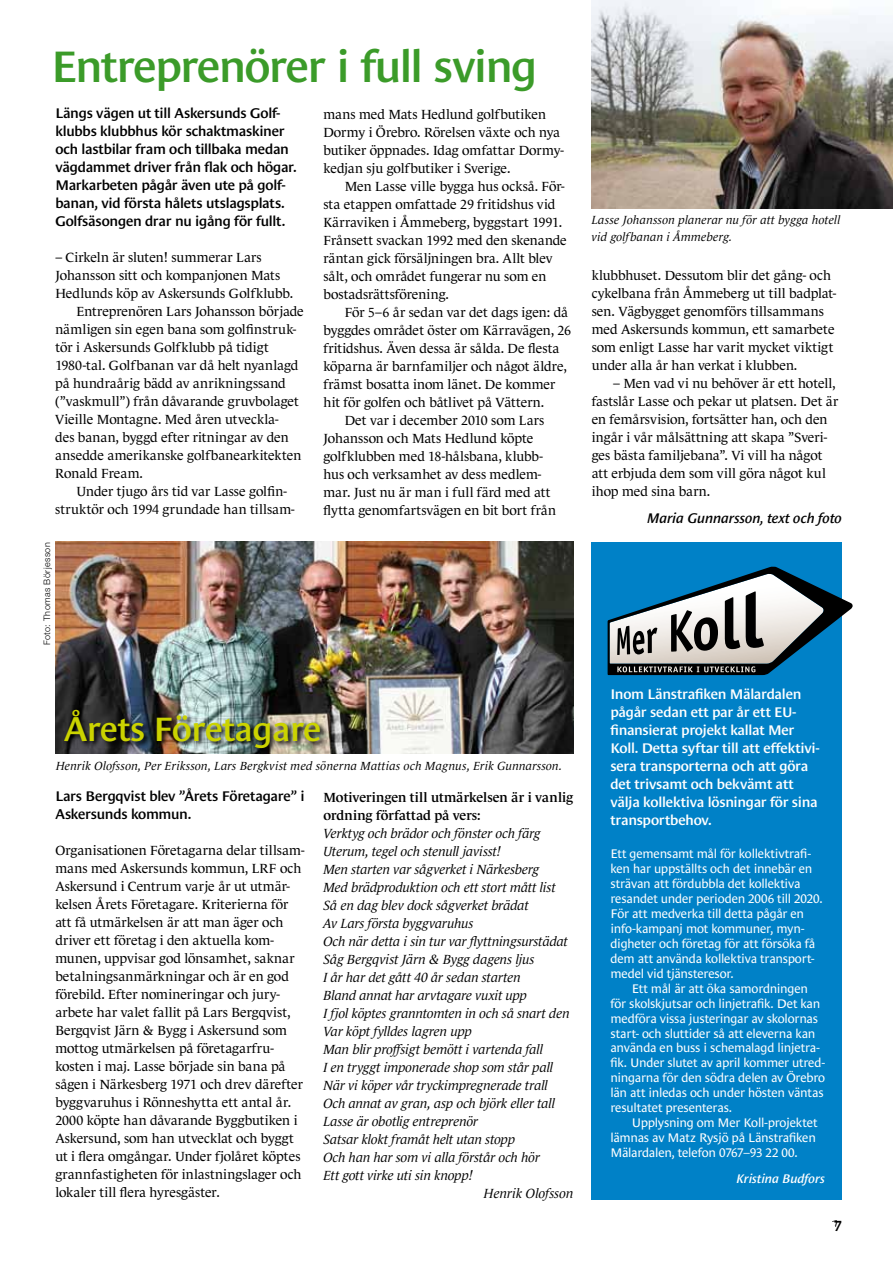
<style>
.page{position:relative;width:893px;height:1263px;background:#fff}
.page>*{position:absolute;margin:0;border:0;box-sizing:border-box;transform-origin:0 0}
.t1{font:600 45px "Le Monde Sans";letter-spacing:-.035em;color:#3b9b29}
.t2{font:600 34.5px "Le Monde Sans";letter-spacing:-.01em;color:#cbd300}
.t3{font:18px "Times New Roman";color:#000}
.t4{font:600 14.25px/18px "Le Monde Sans";letter-spacing:-.02em;color:#000}
.t5{font:600 14.25px/18px "Le Monde Sans";letter-spacing:-.015em;color:#fff}
.t6{font:italic 600 14.25px "Le Monde Sans";letter-spacing:-.015em;color:#000}
.t7{font:13.5px/18px "Le Monde Journal";color:#000}
.t8{font:italic 13.5px "Le Monde Journal";letter-spacing:-.015em;color:#000}
.t9{font:600 13.5px/18px "Le Monde Journal";color:#000}
.t10{font:12.75px/15px "Le Monde Sans";letter-spacing:-.015em;color:#fff}
.t11{font:italic 600 12.75px "Le Monde Sans";letter-spacing:-.01em;color:#fff}
.t12{font:italic 12px/16.5px "Le Monde Journal";letter-spacing:.01em;color:#000}
.t13{font:300 9px "Helvetica Neue LT";letter-spacing:.05em;color:#000}
.s1{font-family:"Le Monde Sans";font-weight:600;font-size:15px}
</style>
<div class="page">
<div style="left:592px;top:542px;width:250px;height:657px;background:#0081c7"></div>
<svg style="left:798px;top:1199px;width:44px;height:1px"></svg>
<svg style="left:608px;top:567px;width:245px;height:108px"></svg>
<img style="left:55px;top:542px;width:519px;height:212px">
<img style="left:592px;top:0;width:301px;height:208px">
<img style="left:63px;top:708px;width:264px;height:47px">
<h1 class="t1" style="left:51px;top:41px;width:487px">Entreprenörer i full sving</h1>
<p class="t7" style="left:323px;top:105px;width:242px">mans med Mats Hedlund golfbutiken Dormy i Örebro. Rörelsen växte och nya butiker öppnades. Idag omfattar Dormy&shy;kedjan sju golfbutiker i Sverige.</p>
<p class="t7" style="left:323px;top:177px;width:245px;text-indent:21px">Men Lasse ville bygga hus också. För&shy;sta etappen omfattade 29 fritidshus vid Kärraviken i Åmmeberg, byggstart 1991.<br>Frånsett svackan 1992 med den skenande räntan gick försäljningen bra. Allt blev sålt, och området fungerar nu som en bostadsrättsförening.</p>
<p class="t7" style="left:345px;top:303px;width:225px">För 5–6 år sedan var det dags igen: då</p>
<p class="t7" style="left:323px;top:321px;width:249px">byggdes området öster om Kärravägen, 26</p>
<p class="t7" style="left:323px;top:339px;width:237px">fritidshus. Även dessa är sålda. De flesta</p>
<p class="t7" style="left:323px;top:357px;width:245px">köparna är barnfamiljer och något äldre,</p>
<p class="t7" style="left:323px;top:375px;width:233px">främst bosatta inom länet. De kommer</p>
<p class="t7" style="left:323px;top:393px;width:222px">hit för golfen och båtlivet på Vättern.</p>
<p class="t7" style="left:345px;top:411px;width:201px">Det var i december 2010 som Lars</p>
<p class="t7" style="left:323px;top:429px;width:212px">Johansson och Mats Hedlund köpte</p>
<p class="t7" style="left:323px;top:447px;width:221px">golfklubben med 18-hålsbana, klubb-</p>
<p class="t7" style="left:323px;top:465px;width:219px">hus och verksamhet av dess medlem-</p>
<p class="t7" style="left:323px;top:483px;width:229px">mar. Just nu är man i full färd med att</p>
<p class="t7" style="left:323px;top:501px;width:234px">flytta genomfartsvägen en bit bort från</p>
<p class="t4" style="left:55px;top:105px;width:243px">Längs vägen ut till Askersunds Golf&shy;klubbs klubbhus kör schaktmaskiner och lastbilar fram och tillbaka medan vägdammet driver från flak och högar.<br>Markarbeten pågår även ute på golf&shy;banan, vid första hålets utslagsplats.<br>Golfsäsongen drar nu igång för fullt.</p>
<p class="t7" style="left:55px;top:249px;width:208px">– Cirkeln är sluten! summerar Lars</p>
<p class="t7" style="left:55px;top:267px;width:226px">Johansson sitt och kompanjonen Mats</p>
<p class="t7" style="left:55px;top:285px;width:239px">Hedlunds köp av Askersunds Golfklubb.</p>
<p class="t7" style="left:77px;top:303px;width:229px">Entreprenören Lars Johansson började</p>
<p class="t7" style="left:55px;top:321px;width:242px">nämligen sin egen bana som golfinstruk-</p>
<p class="t7" style="left:55px;top:339px;width:215px">tör i Askersunds Golfklubb på tidigt</p>
<p class="t7" style="left:55px;top:357px;width:244px">1980-tal. Golfbanan var då helt nyanlagd</p>
<p class="t7" style="left:55px;top:375px;width:232px">på hundraårig bädd av anrikningssand</p>
<p class="t7" style="left:55px;top:393px;width:245px">(”vaskmull”) från dåvarande gruvbolaget</p>
<p class="t7" style="left:55px;top:411px;width:225px">Vieille Montagne. Med åren utveckla-</p>
<p class="t7" style="left:55px;top:429px;width:235px">des banan, byggd efter ritningar av den</p>
<p class="t7" style="left:55px;top:447px;width:248px">ansedde amerikanske golfbanearkitekten</p>
<p class="t7" style="left:55px;top:465px;width:89px">Ronald Fream.</p>
<p class="t7" style="left:77px;top:483px;width:212px">Under tjugo års tid var Lasse golfin-</p>
<p class="t7" style="left:55px;top:501px;width:241px">struktör och 1994 grundade han tillsam-</p>
<p class="t13" style="left:41px;top:645px;width:104px;rotate:-90deg">Foto: Thomas Börjesson</p>
<h2 class="t2" style="left:64px;top:709px;width:259px">Årets Företagare</h2>
<p class="t12" style="left:56px;top:757px;width:508px">Henrik Olofsson, Per Eriksson, Lars Bergkvist med sönerna Mattias och Magnus, Erik Gunnarsson.</p>
<p class="t4" style="left:55px;top:787px;width:251px">Lars Bergqvist blev ”Årets Företagare” i<br>Askersunds kommun.</p>
<p class="t7" style="left:55px;top:842px;width:251px">Organisationen Företagarna delar tillsam&shy;mans med Askersunds kommun, LRF och Askersund i Centrum varje år ut utmär&shy;kelsen Årets Företagare. Kriterierna för att få utmärkelsen är att man äger och driver ett företag i den aktuella kom&shy;munen, uppvisar god lönsamhet, saknar betalningsanmärkningar och är en god förebild. Efter nomineringar och jury&shy;arbete har valet fallit på Lars Bergqvist, Bergqvist Järn &amp; Bygg i Askersund som mottog utmärkelsen på företagarfru&shy;kosten i maj. Lasse började sin bana på sågen i Närkesberg 1971 och drev därefter byggvaruhus i Rönneshytta ett antal år.<br>2000 köpte han dåvarande Byggbutiken i Askersund, som han utvecklat och byggt ut i flera omgångar. Under fjolåret köptes grannfastigheten för inlastningslager och lokaler till flera hyresgäster.</p>
<p class="t9" style="left:323px;top:788px;width:251px">Motiveringen till utmärkelsen är i vanlig ordning författad på vers:</p>
<p class="t8" style="left:323px;top:826px;width:219px">Verktyg och brädor och fönster och färg</p>
<p class="t8" style="left:323px;top:844px;width:179px">Uterum, tegel och stenull javisst!</p>
<p class="t8" style="left:323px;top:862px;width:218px">Men starten var sågverket i Närkesberg</p>
<p class="t8" style="left:323px;top:880px;width:234px">Med brädproduktion och ett stort mått list</p>
<p class="t8" style="left:323px;top:898px;width:207px">Så en dag blev dock sågverket brädat</p>
<p class="t8" style="left:323px;top:916px;width:152px">Av Lars första byggvaruhus</p>
<p class="t8" style="left:323px;top:934px;width:246px">Och när detta i sin tur var flyttningsurstädat</p>
<p class="t8" style="left:323px;top:952px;width:213px">Såg Bergqvist Järn &amp; Bygg dagens ljus</p>
<p class="t8" style="left:323px;top:970px;width:199px">I år har det gått 40 år sedan starten</p>
<p class="t8" style="left:323px;top:988px;width:205px">Bland annat har arvtagare vuxit upp</p>
<p class="t8" style="left:323px;top:1006px;width:248px">I fjol köptes granntomten in och så snart den</p>
<p class="t8" style="left:323px;top:1023px;width:150px">Var köpt fylldes lagren upp</p>
<p class="t8" style="left:323px;top:1041px;width:221px">Man blir proffsigt bemött i vartenda fall</p>
<p class="t8" style="left:323px;top:1059px;width:231px">I en tryggt imponerade shop som står pall</p>
<p class="t8" style="left:323px;top:1077px;width:226px">När vi köper vår tryckimpregnerade trall</p>
<p class="t8" style="left:323px;top:1095px;width:233px">Och annat av gran, asp och björk eller tall</p>
<p class="t8" style="left:323px;top:1113px;width:156px">Lasse är obotlig entreprenör</p>
<p class="t8" style="left:323px;top:1131px;width:193px">Satsar klokt framåt helt utan stopp</p>
<p class="t8" style="left:323px;top:1149px;width:218px">Och han har som vi alla förstår och hör</p>
<p class="t8" style="left:323px;top:1167px;width:151px">Ett gott virke uti sin knopp!</p>
<p class="t8" style="left:484px;top:1185px;width:91px">Henrik Olofsson</p>
<p class="t12" style="left:592px;top:212px;width:250px">Lasse Johansson planerar nu för att bygga hotell vid golfbanan i Åmmeberg.</p>
<p class="t7" style="left:592px;top:267px;width:246px">klubbhuset. Dessutom blir det gång- och cykelbana från Åmmeberg ut till badplat&shy;sen. Vägbygget genomförs tillsammans med Askersunds kommun, ett samarbete som enligt Lasse har varit mycket viktigt under alla år han verkat i klubben.</p>
<p class="t7" style="left:592px;top:375px;width:248px;text-indent:21px">– Men vad vi nu behöver är ett hotell, fastslår Lasse och pekar ut platsen. Det är en femårsvision, fortsätter han, och den ingår i vår målsättning att skapa ”Sveri&shy;ges bästa familjebana”. Vi vill ha något att erbjuda dem som vill göra något kul ihop med sina barn.</p>
<p class="t6" style="left:647px;top:510px;width:196px">Maria Gunnarsson, text och foto</p>
<p class="t5" style="left:610px;top:685px;width:210px">Inom Länstrafiken Mälardalen pågår sedan ett par år ett EU&shy;finansierat projekt kallat Mer<br>Koll. Detta syftar till att effektivi&shy;sera transporterna och att göra det trivsamt och bekvämt att välja kollektiva lösningar för sina transportbehov.</p>
<p class="t10" style="left:610px;top:846px;width:214px">Ett gemensamt mål för kollektivtrafi&shy;ken har uppställts och det innebär en strävan att fördubbla det kollektiva resandet under perioden 2006 till 2020.<br>För att medverka till detta pågår en info-kampanj mot kommuner, myn&shy;digheter och företag för att försöka få dem att använda kollektiva transport&shy;medel vid tjänsteresor.</p>
<p class="t10" style="left:610px;top:981px;width:216px;text-indent:21px">Ett mål är att öka samordningen för skolskjutsar och linjetrafik. Det kan medföra vissa justeringar av skolornas start- och sluttider så att eleverna kan använda en buss i schemalagd linjetra&shy;fik. Under slutet av april kommer utred&shy;ningarna för den södra delen av Örebro län att inledas och under hösten väntas resultatet presenteras.</p>
<p class="t10" style="left:610px;top:1115px;width:209px;text-indent:21px">Upplysning om Mer Koll-projektet lämnas av Matz Rysjö på Länstrafiken<br>Mälardalen, telefon 0767–93 22 00.</p>
<p class="t11" style="left:736px;top:1171px;width:90px">Kristina Budfors</p>
<h3 class="t3" style="left:830px;top:1216px;width:13px">7<span class="s1">7</span></h3>
</div>
